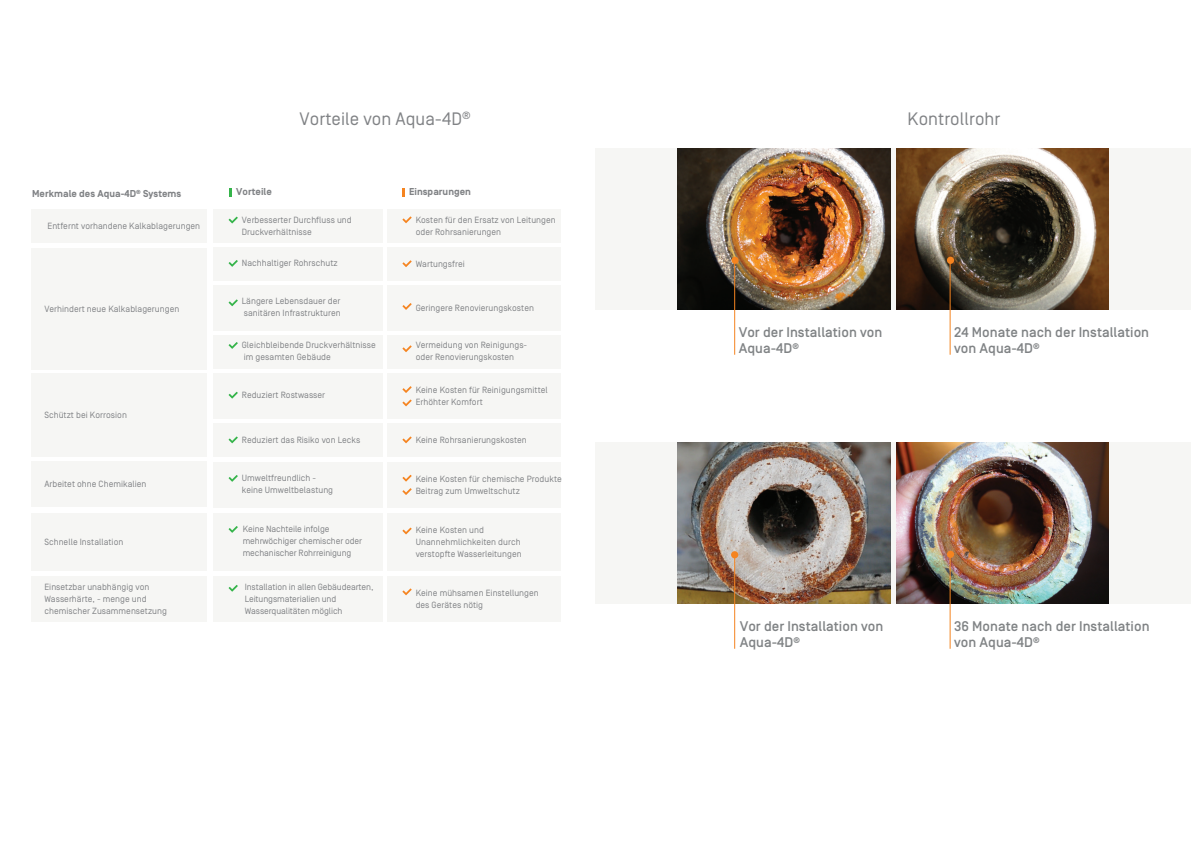
<style>
.page{position:relative;width:1191px;height:842px;background:#fff}
.page>*{position:absolute;margin:0;border:0;box-sizing:border-box;transform-origin:0 0}
.t1{font:18px "Simplon Norm";letter-spacing:.005em;color:#808285}
.t2{font:500 14px/16.8px "Simplon Norm";letter-spacing:.005em;color:#808385}
.t3{font:700 10px "Simplon Norm";letter-spacing:.005em;color:#808285}
.t4{font:9px/12px "Simplon Norm";letter-spacing:.005em;color:#808285}
</style>
<div class="page">
<div style="left:31px;top:576px;width:176px;height:46px;background:#f6f6f4"></div>
<div style="left:387px;top:373px;width:174px;height:46px;background:#f6f6f4"></div>
<div style="left:387px;top:462px;width:174px;height:46px;background:#f6f6f4"></div>
<div style="left:213px;top:462px;width:169px;height:46px;background:#f6f6f4"></div>
<div style="left:31px;top:209px;width:176px;height:34px;background:#f6f6f4"></div>
<div style="left:213px;top:209px;width:169px;height:34px;background:#f6f6f4"></div>
<div style="left:31px;top:248px;width:176px;height:122px;background:#f6f6f4"></div>
<svg style="left:229px;top:217px;width:9px;height:6px"></svg>
<div style="left:213px;top:247px;width:169px;height:33px;background:#f6f6f4"></div>
<svg style="left:229px;top:260px;width:9px;height:7px"></svg>
<div style="left:213px;top:335px;width:169px;height:33px;background:#f6f6f4"></div>
<svg style="left:229px;top:342px;width:9px;height:7px"></svg>
<div style="left:213px;top:285px;width:169px;height:46px;background:#f6f6f4"></div>
<svg style="left:229px;top:299px;width:9px;height:7px"></svg>
<div style="left:387px;top:209px;width:174px;height:33px;background:#f6f6f4"></div>
<svg style="left:402px;top:216px;width:10px;height:7px"></svg>
<div style="left:31px;top:462px;width:176px;height:45px;background:#f6f6f4"></div>
<svg style="left:229px;top:475px;width:9px;height:7px"></svg>
<svg style="left:402px;top:475px;width:10px;height:7px"></svg>
<div style="left:387px;top:513px;width:174px;height:58px;background:#f6f6f4"></div>
<div style="left:213px;top:513px;width:169px;height:58px;background:#f6f6f4"></div>
<div style="left:31px;top:513px;width:176px;height:58px;background:#f6f6f4"></div>
<svg style="left:229px;top:526px;width:9px;height:7px"></svg>
<svg style="left:402px;top:528px;width:10px;height:6px"></svg>
<div style="left:387px;top:576px;width:174px;height:46px;background:#f6f6f4"></div>
<div style="left:213px;top:576px;width:169px;height:46px;background:#f6f6f4"></div>
<svg style="left:402px;top:588px;width:10px;height:7px"></svg>
<div style="left:387px;top:247px;width:174px;height:33px;background:#f6f6f4"></div>
<svg style="left:402px;top:260px;width:10px;height:7px"></svg>
<div style="left:31px;top:373px;width:176px;height:84px;background:#f6f6f4"></div>
<div style="left:213px;top:373px;width:169px;height:46px;background:#f6f6f4"></div>
<svg style="left:402px;top:386px;width:10px;height:7px"></svg>
<div style="left:387px;top:335px;width:174px;height:33px;background:#f6f6f4"></div>
<svg style="left:402px;top:345px;width:10px;height:7px"></svg>
<div style="left:213px;top:424px;width:169px;height:33px;background:#f6f6f4"></div>
<svg style="left:229px;top:436px;width:9px;height:7px"></svg>
<div style="left:387px;top:424px;width:174px;height:33px;background:#f6f6f4"></div>
<svg style="left:402px;top:436px;width:10px;height:7px"></svg>
<div style="left:387px;top:285px;width:174px;height:46px;background:#f6f6f4"></div>
<svg style="left:402px;top:303px;width:10px;height:7px"></svg>
<svg style="left:229px;top:188px;width:2px;height:9px"></svg>
<svg style="left:402px;top:188px;width:3px;height:9px"></svg>
<svg style="left:229px;top:392px;width:9px;height:7px"></svg>
<svg style="left:229px;top:585px;width:9px;height:7px"></svg>
<svg style="left:402px;top:400px;width:10px;height:6px"></svg>
<svg style="left:402px;top:488px;width:10px;height:7px"></svg>
<div style="left:595px;top:148px;width:596px;height:162px;background:#f6f6f4"></div>
<img style="left:677px;top:148px;width:213px;height:162px">
<img style="left:896px;top:148px;width:212px;height:162px">
<div style="left:731px;top:257px;width:7px;height:7px;background:#f48420;border-radius:50%"></div>
<hr style="left:734px;top:260px;width:1px;height:95px;background:#f48420">
<div style="left:947px;top:257px;width:7px;height:7px;background:#f48420;border-radius:50%"></div>
<hr style="left:949px;top:260px;width:1px;height:95px;background:#f48420">
<div style="left:595px;top:442px;width:596px;height:162px;background:#f6f6f4"></div>
<img style="left:677px;top:442px;width:213px;height:161px">
<img style="left:896px;top:442px;width:212px;height:161px">
<div style="left:731px;top:551px;width:7px;height:7px;background:#f48420;border-radius:50%"></div>
<hr style="left:734px;top:554px;width:1px;height:95px;background:#f48420">
<div style="left:947px;top:551px;width:7px;height:7px;background:#f48420;border-radius:50%"></div>
<hr style="left:949px;top:554px;width:1px;height:95px;background:#f48420">
<p class="t3" style="left:32px;top:188px;width:151px">Merkmale des Aqua-4D<sup>®</sup> Systems</p>
<p class="t4" style="left:47px;top:220px;width:154px">Entfernt vorhandene Kalkablagerungen</p>
<p class="t4" style="left:44px;top:303px;width:136px">Verhindert neue Kalkablagerungen</p>
<p class="t4" style="left:44px;top:409px;width:84px">Schützt bei Korrosion</p>
<p class="t4" style="left:44px;top:478px;width:104px">Arbeitet ohne Chemikalien</p>
<p class="t4" style="left:44px;top:536px;width:81px">Schnelle Installation</p>
<h1 class="t1" style="left:300px;top:110px;width:173px">Vorteile von Aqua-4D<sup>®</sup></h1>
<p class="t3" style="left:236px;top:187px;width:37px">Vorteile</p>
<p class="t3" style="left:409px;top:187px;width:63px">Einsparungen</p>
<p class="t4" style="left:242px;top:214px;width:111px">Verbesserter Durchfluss und<br>Druckverhältnisse</p>
<p class="t4" style="left:242px;top:257px;width:97px">Nachhaltiger Rohrschutz</p>
<p class="t4" style="left:416px;top:214px;width:142px">Kosten für den Ersatz von Leitungen oder Rohrsanierungen</p>
<p class="t4" style="left:416px;top:258px;width:51px">Wartungsfrei</p>
<p class="t4" style="left:242px;top:296px;width:100px">Längere Lebensdauer der sanitären Infrastrukturen</p>
<p class="t4" style="left:416px;top:302px;width:120px">Geringere Renovierungskosten</p>
<p class="t4" style="left:242px;top:340px;width:136px">Gleichbleibende Druckverhältnisse im gesamten Gebäude</p>
<p class="t4" style="left:416px;top:340px;width:113px">Vermeidung von Reinigungs&shy;oder Renovierungskosten</p>
<p class="t4" style="left:242px;top:389px;width:85px">Reduziert Rostwasser</p>
<p class="t4" style="left:416px;top:384px;width:134px">Keine Kosten für Reinigungsmittel<br>Erhöhter Komfort</p>
<p class="t4" style="left:242px;top:434px;width:120px">Reduziert das Risiko von Lecks</p>
<p class="t4" style="left:416px;top:434px;width:113px">Keine Rohrsanierungskosten</p>
<p class="t4" style="left:242px;top:472px;width:93px">Umweltfreundlich - keine Umweltbelastung</p>
<p class="t4" style="left:416px;top:473px;width:148px">Keine Kosten für chemische Produkte<br>Beitrag zum Umweltschutz</p>
<p class="t4" style="left:243px;top:523px;width:121px">Keine Nachteile infolge mehrwöchiger chemischer oder mechanischer Rohrreinigung</p>
<p class="t4" style="left:416px;top:524px;width:107px">Keine Kosten und<br>Unannehmlichkeiten durch verstopfte Wasserleitungen</p>
<p class="t4" style="left:245px;top:581px;width:130px">Installation in allen Gebäudearten,<br>Leitungsmaterialien und<br>Wasserqualitäten möglich</p>
<p class="t4" style="left:44px;top:581px;width:124px">Einsetzbar unabhängig von<br>Wasserhärte, - menge und chemischer Zusammensetzung</p>
<p class="t4" style="left:416px;top:587px;width:125px">Keine mühsamen Einstellungen des Gerätes nötig</p>
<h1 class="t1" style="left:907px;top:110px;width:94px">Kontrollrohr</h1>
<h2 class="t2" style="left:738px;top:324px;width:145px">Vor der Installation von<br>Aqua-4D<sup>®</sup></h2>
<h2 class="t2" style="left:954px;top:324px;width:196px">24 Monate nach der Installation von Aqua-4D<sup>®</sup></h2>
<h2 class="t2" style="left:739px;top:618px;width:145px">Vor der Installation von<br>Aqua-4D<sup>®</sup></h2>
<h2 class="t2" style="left:954px;top:618px;width:197px">36 Monate nach der Installation von Aqua-4D<sup>®</sup></h2>
</div>
